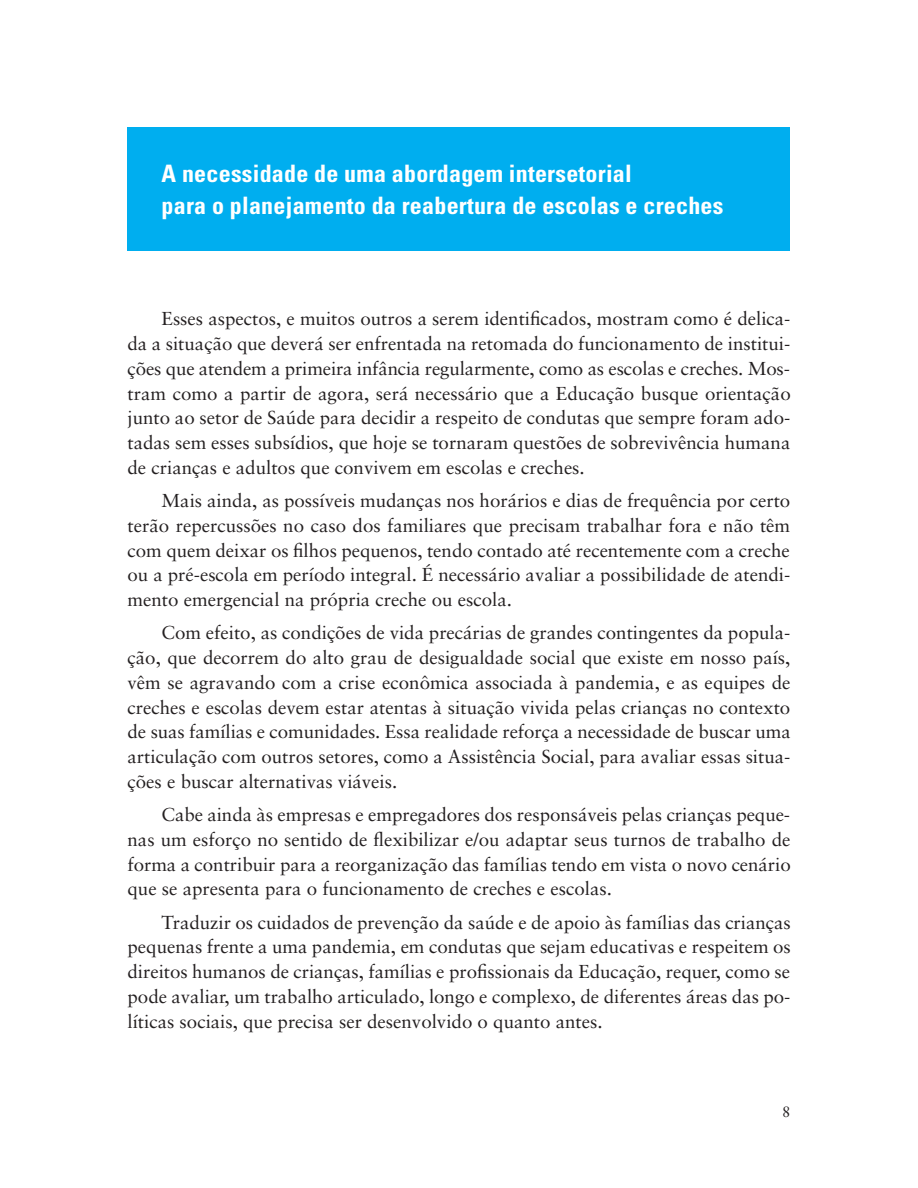
<style>
.page{position:relative;width:918px;height:1188px;background:#fff}
.page>*{position:absolute;margin:0;border:0;box-sizing:border-box;transform-origin:0 0}
.t1{font:700 condensed 24px/31.5px "Univers";letter-spacing:.01em;color:#fff}
.t2{font:18.75px/24.8px "Sabon";color:#231f20;text-align:justify}
.t3{font:15px "Sabon";color:#231f20}
</style>
<div class="page">
<div style="left:128px;top:128px;width:662px;height:123px;background:#00aeef"></div>
<p class="t1" style="left:162px;top:158px;width:563px">A necessidade de uma abordagem intersetorial<br>para o planejamento da reabertura de escolas e creches</p>
<p class="t2" style="left:128px;top:306px;width:665px;text-indent:34px">Esses aspectos, e muitos outros a serem identificados, mostram como é delica&shy;da a situação que deverá ser enfrentada na retomada do funcionamento de institui&shy;ções que atendem a primeira infância regularmente, como as escolas e creches. Mos&shy;tram como a partir de agora, será necessário que a Educação busque orientação junto ao setor de Saúde para decidir a respeito de condutas que sempre foram ado&shy;tadas sem esses subsídios, que hoje se tornaram questões de sobrevivência humana de crianças e adultos que convivem em escolas e creches.</p>
<p class="t2" style="left:128px;top:488px;width:664px;text-indent:34px">Mais ainda, as possíveis mudanças nos horários e dias de frequência por certo terão repercussões no caso dos familiares que precisam trabalhar fora e não têm com quem deixar os filhos pequenos, tendo contado até recentemente com a creche ou a pré-escola em período integral. É necessário avaliar a possibilidade de atendi&shy;mento emergencial na própria creche ou escola.</p>
<p class="t2" style="left:128px;top:620px;width:665px;text-indent:34px">Com efeito, as condições de vida precárias de grandes contingentes da popula&shy;ção, que decorrem do alto grau de desigualdade social que existe em nosso país, vêm se agravando com a crise econômica associada à pandemia, e as equipes de creches e escolas devem estar atentas à situação vivida pelas crianças no contexto de suas famílias e comunidades. Essa realidade reforça a necessidade de buscar uma articulação com outros setores, como a Assistência Social, para avaliar essas situa&shy;ções e buscar alternativas viáveis.</p>
<p class="t2" style="left:128px;top:802px;width:665px;text-indent:34px">Cabe ainda às empresas e empregadores dos responsáveis pelas crianças peque&shy;nas um esforço no sentido de flexibilizar e/ou adaptar seus turnos de trabalho de forma a contribuir para a reorganização das famílias tendo em vista o novo cenário que se apresenta para o funcionamento de creches e escolas.</p>
<p class="t2" style="left:128px;top:910px;width:665px;text-indent:34px">Traduzir os cuidados de prevenção da saúde e de apoio às famílias das crianças pequenas frente a uma pandemia, em condutas que sejam educativas e respeitem os direitos humanos de crianças, famílias e profissionais da Educação, requer, como se pode avaliar, um trabalho articulado, longo e complexo, de diferentes áreas das po&shy;líticas sociais, que precisa ser desenvolvido o quanto antes.</p>
<p class="t3" style="left:782px;top:1103px;width:10px">8</p>
</div>
